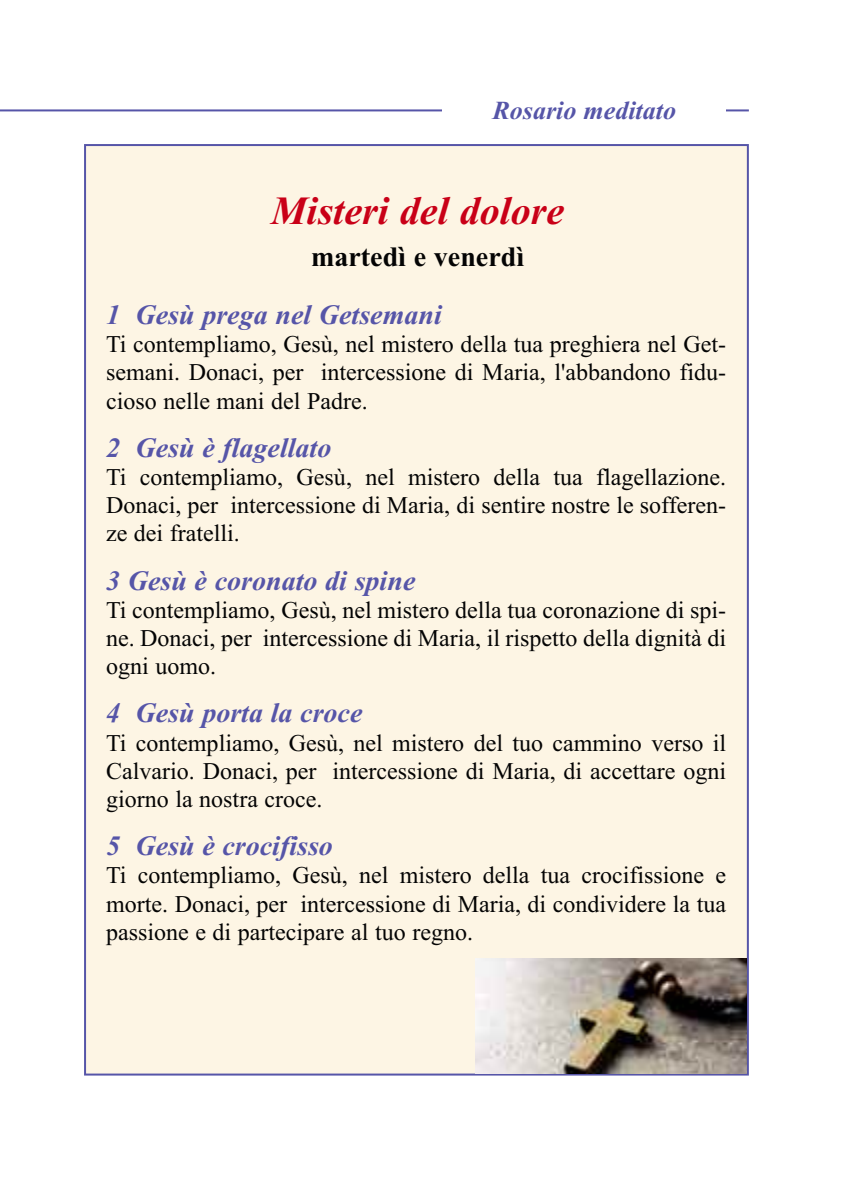
<style>
.page{position:relative;width:851px;height:1191px;background:#fff}
.page>*{position:absolute;margin:0;border:0;box-sizing:border-box;transform-origin:0 0}
.t1{font:italic 700 40px "Times New Roman";color:#c90017}
.t2{font:italic 700 28px "Times New Roman";color:#5655a8}
.t3{font:700 28px "Times New Roman";color:#040404}
.t4{font:italic 700 26px "E Timesdn";color:#5655a8}
.t5{font:24px/28.2px "Times New Roman";color:#040404;text-align:justify}
</style>
<div class="page">
<hr style="left:0;top:109px;width:748px;height:2px;background:#5655a8">
<div style="left:442px;top:85px;width:284px;height:46px;background:#fff"></div>
<div style="left:86px;top:146px;width:660px;height:927px;background:#fdf5e4"></div>
<img style="left:475px;top:959px;width:271px;height:114px">
<p class="t4" style="left:492px;top:101px;width:185px">Rosario meditato</p>
<h1 class="t1" style="left:271px;top:187px;width:295px">Misteri del dolore</h1>
<p class="t3" style="left:311px;top:240px;width:214px">martedì e venerdì</p>
<p class="t2" style="left:106px;top:298px;width:337px">1 Gesù prega nel Getsemani</p>
<p class="t5" style="left:106px;top:330px;width:621px">Ti contempliamo, Gesù, nel mistero della tua preghiera nel Get&shy;semani. Donaci, per intercessione di Maria, l'abbandono fidu&shy;cioso nelle mani del Padre.</p>
<p class="t2" style="left:106px;top:431px;width:227px">2 Gesù è flagellato</p>
<p class="t5" style="left:106px;top:462px;width:621px">Ti contempliamo, Gesù, nel mistero della tua flagellazione.<br>Donaci, per intercessione di Maria, di sentire nostre le sofferen&shy;ze dei fratelli.</p>
<p class="t2" style="left:106px;top:563px;width:311px">3 Gesù è coronato di spine</p>
<p class="t5" style="left:106px;top:595px;width:621px">Ti contempliamo, Gesù, nel mistero della tua coronazione di spi&shy;ne. Donaci, per intercessione di Maria, il rispetto della dignità di ogni uomo.</p>
<p class="t2" style="left:106px;top:696px;width:258px">4 Gesù porta la croce</p>
<p class="t5" style="left:106px;top:728px;width:621px">Ti contempliamo, Gesù, nel mistero del tuo cammino verso il Calvario. Donaci, per intercessione di Maria, di accettare ogni giorno la nostra croce.</p>
<p class="t2" style="left:106px;top:829px;width:228px">5 Gesù è crocifisso</p>
<p class="t5" style="left:106px;top:861px;width:621px">Ti contempliamo, Gesù, nel mistero della tua crocifissione e morte. Donaci, per intercessione di Maria, di condividere la tua passione e di partecipare al tuo regno.</p>
</div>
